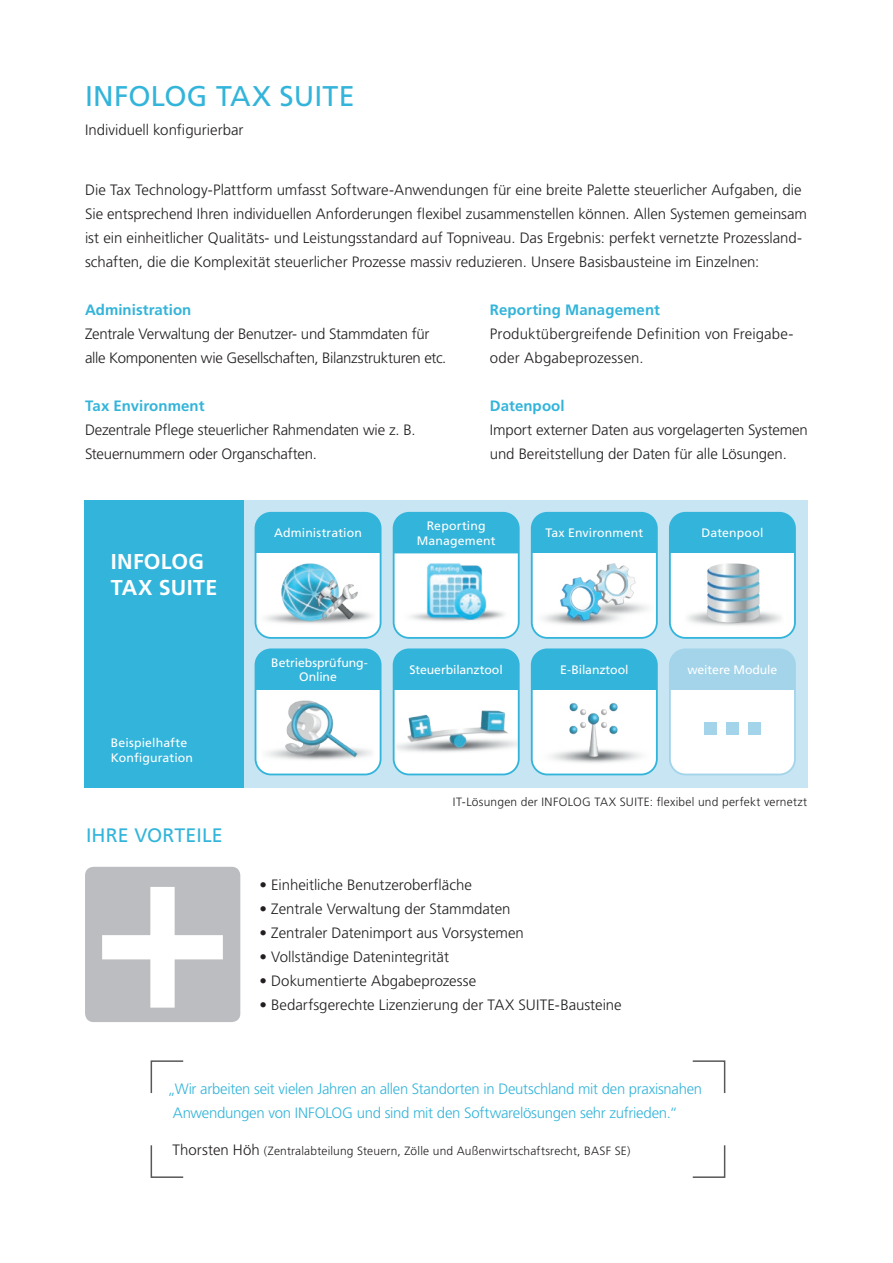
<style>
.page{position:relative;width:893px;height:1263px;background:#fff}
.page>*{position:absolute;margin:0;border:0;box-sizing:border-box;transform-origin:0 0}
.t1{font:700 85.95px "Frutiger LT Std";color:#a3d4ea}
.t2{font:28.5px "Frutiger LT Std";letter-spacing:.005em;color:#33b4da}
.t3{font:700 21.45px/25.8px "Frutiger LT Std";letter-spacing:.01em;color:#fff}
.t4{font:19.5px "Frutiger LT Std";letter-spacing:.005em;color:#33b4da}
.t5{font:300 15px/24px "Frutiger LT Std";letter-spacing:-.005em;color:#231f20}
.t6{font:300 15px/24px "Frutiger LT Std";letter-spacing:-.02em;color:#33b4da}
.t7{font:700 15px "Frutiger LT Std";letter-spacing:.005em;color:#33b4da}
.t8{font:12.3px/14.7px "Frutiger LT Std";letter-spacing:.005em;color:#fff;text-align:center}
.t9{font:12.3px "Frutiger LT Std";letter-spacing:-.015em;color:#fff}
.t10{font:300 12px "Frutiger LT Std";letter-spacing:.02em;color:#231f20}
.s1{font-size:15px}
</style>
<div class="page">
<svg style="left:150px;top:1060px;width:576px;height:118px"></svg>
<svg style="left:85px;top:867px;width:155px;height:155px"></svg>
<div style="left:85px;top:500px;width:723px;height:288px;background:#c7e5f2"></div>
<div style="left:85px;top:500px;width:159px;height:288px;background:#33b4da"></div>
<div style="left:670px;top:649px;width:125px;height:41px;background:#a3d4ea"></div>
<div style="left:672px;top:690px;width:121px;height:84px;background:#fff"></div>
<div style="left:669px;top:648px;width:127px;height:127px;border:2px solid #a3d4ea;border-radius:16px"></div>
<div style="left:670px;top:513px;width:125px;height:41px;background:#33b4da"></div>
<div style="left:669px;top:512px;width:127px;height:127px;border:2px solid #33b4da;border-radius:16px"></div>
<div style="left:532px;top:649px;width:125px;height:41px;background:#33b4da"></div>
<svg style="left:532px;top:690px;width:123px;height:84px"></svg>
<div style="left:531px;top:648px;width:127px;height:127px;border:2px solid #33b4da;border-radius:16px"></div>
<div style="left:532px;top:513px;width:125px;height:41px;background:#33b4da"></div>
<div style="left:531px;top:512px;width:127px;height:127px;border:2px solid #33b4da;border-radius:16px"></div>
<div style="left:394px;top:649px;width:125px;height:41px;background:#33b4da"></div>
<div style="left:394px;top:690px;width:123px;height:84px;background:#fff"></div>
<div style="left:393px;top:648px;width:127px;height:127px;border:2px solid #33b4da;border-radius:16px"></div>
<div style="left:394px;top:513px;width:125px;height:41px;background:#33b4da"></div>
<div style="left:393px;top:512px;width:127px;height:127px;border:2px solid #33b4da;border-radius:16px"></div>
<div style="left:256px;top:649px;width:124px;height:41px;background:#33b4da"></div>
<svg style="left:256px;top:690px;width:124px;height:84px"></svg>
<div style="left:255px;top:648px;width:126px;height:127px;border:2px solid #33b4da;border-radius:16px"></div>
<div style="left:256px;top:513px;width:124px;height:41px;background:#33b4da"></div>
<div style="left:255px;top:512px;width:126px;height:127px;border:2px solid #33b4da;border-radius:16px"></div>
<img style="left:259px;top:695px;width:118px;height:74px">
<img style="left:258px;top:553px;width:119px;height:101px">
<img style="left:674px;top:535px;width:120px;height:119px">
<img style="left:397px;top:553px;width:119px;height:101px">
<img style="left:534px;top:553px;width:120px;height:101px">
<img style="left:395px;top:700px;width:123px;height:60px">
<img style="left:533px;top:696px;width:123px;height:77px">
<h2 class="t2" style="left:85px;top:80px;width:271px">INFOLOG TAX SUITE</h2>
<p class="t5" style="left:85px;top:118px;width:160px">Individuell konfigurierbar</p>
<p class="t5" style="left:85px;top:178px;width:723px">Die Tax Technology-Plattform umfasst Software-Anwendungen für eine breite Palette steuerlicher Aufgaben, die Sie entsprechend Ihren individuellen Anforderungen flexibel zusammenstellen können. Allen Systemen gemeinsam ist ein einheitlicher Qualitäts- und Leistungsstandard auf Topniveau. Das Ergebnis: perfekt vernetzte Prozessland&shy;schaften, die die Komplexität steuerlicher Prozesse massiv reduzieren. Unsere Basisbausteine im Einzelnen:</p>
<p class="t7" style="left:85px;top:301px;width:108px">Administration</p>
<p class="t5" style="left:85px;top:322px;width:363px">Zentrale Verwaltung der Benutzer- und Stammdaten für alle Komponenten wie Gesellschaften, Bilanzstrukturen etc.</p>
<p class="t7" style="left:85px;top:397px;width:121px">Tax Environment</p>
<p class="t5" style="left:85px;top:418px;width:332px">Dezentrale Pflege steuerlicher Rahmendaten wie z. B.<br>Steuernummern oder Organschaften.</p>
<p class="t7" style="left:490px;top:301px;width:172px">Reporting Management</p>
<p class="t5" style="left:490px;top:322px;width:305px">Produktübergreifende Definition von Freigabe&shy;oder Abgabeprozessen.</p>
<p class="t7" style="left:490px;top:397px;width:76px">Datenpool</p>
<p class="t5" style="left:490px;top:418px;width:319px">Import externer Daten aus vorgelagerten Systemen und Bereitstellung der Daten für alle Lösungen.</p>
<h3 class="t3" style="left:111px;top:549px;width:108px">INFOLOG<br>TAX SUITE</h3>
<p class="t8" style="left:111px;top:735px;width:84px;text-align:left">Beispielhafte<br>Konfiguration</p>
<h3 class="t4" style="left:86px;top:823px;width:138px">IHRE VORTEILE</h3>
<p class="t8" style="left:274px;top:526px;width:89px">Administration</p>
<p class="t8" style="left:417px;top:518px;width:80px">Reporting<br>Management</p>
<p class="t8" style="left:545px;top:526px;width:99px">Tax Environment</p>
<p class="t8" style="left:701px;top:526px;width:64px">Datenpool</p>
<p class="t8" style="left:271px;top:655px;width:98px">Betriebsprüfung-<br>Online</p>
<p class="t8" style="left:410px;top:662px;width:95px">Steuerbilanztool</p>
<p class="t9" style="left:560px;top:662px;width:70px">E-Bilanztool</p>
<p class="t8" style="left:687px;top:662px;width:91px">weitere Module</p>
<h1 class="t1" style="left:698px;top:654px;width:70px">...</h1>
<p class="t10" style="left:453px;top:795px;width:356px">IT-Lösungen der INFOLOG TAX SUITE: flexibel und perfekt vernetzt</p>
<p class="t5" style="left:260px;top:873px;width:214px">• Einheitliche Benutzeroberfläche</p>
<p class="t5" style="left:260px;top:897px;width:253px">• Zentrale Verwaltung der Stammdaten</p>
<p class="t5" style="left:260px;top:921px;width:266px">• Zentraler Datenimport aus Vorsystemen</p>
<p class="t5" style="left:260px;top:945px;width:191px">• Vollständige Datenintegrität</p>
<p class="t5" style="left:260px;top:969px;width:218px">• Dokumentierte Abgabeprozesse</p>
<p class="t5" style="left:260px;top:993px;width:364px">• Bedarfsgerechte Lizenzierung der TAX SUITE-Bausteine</p>
<p class="t6" style="left:173px;top:1077px;width:531px;text-indent:-5px">„Wir arbeiten seit vielen Jahren an allen Standorten in Deutschland mit den praxisnahen<br>Anwendungen von INFOLOG und sind mit den Softwarelösungen sehr zufrieden.“</p>
<p class="t10" style="left:173px;top:1144px;width:459px"><span class="s1">Thorsten Höh</span> (Zentralabteilung Steuern, Zölle und Außenwirtschaftsrecht, BASF SE)</p>
</div>
